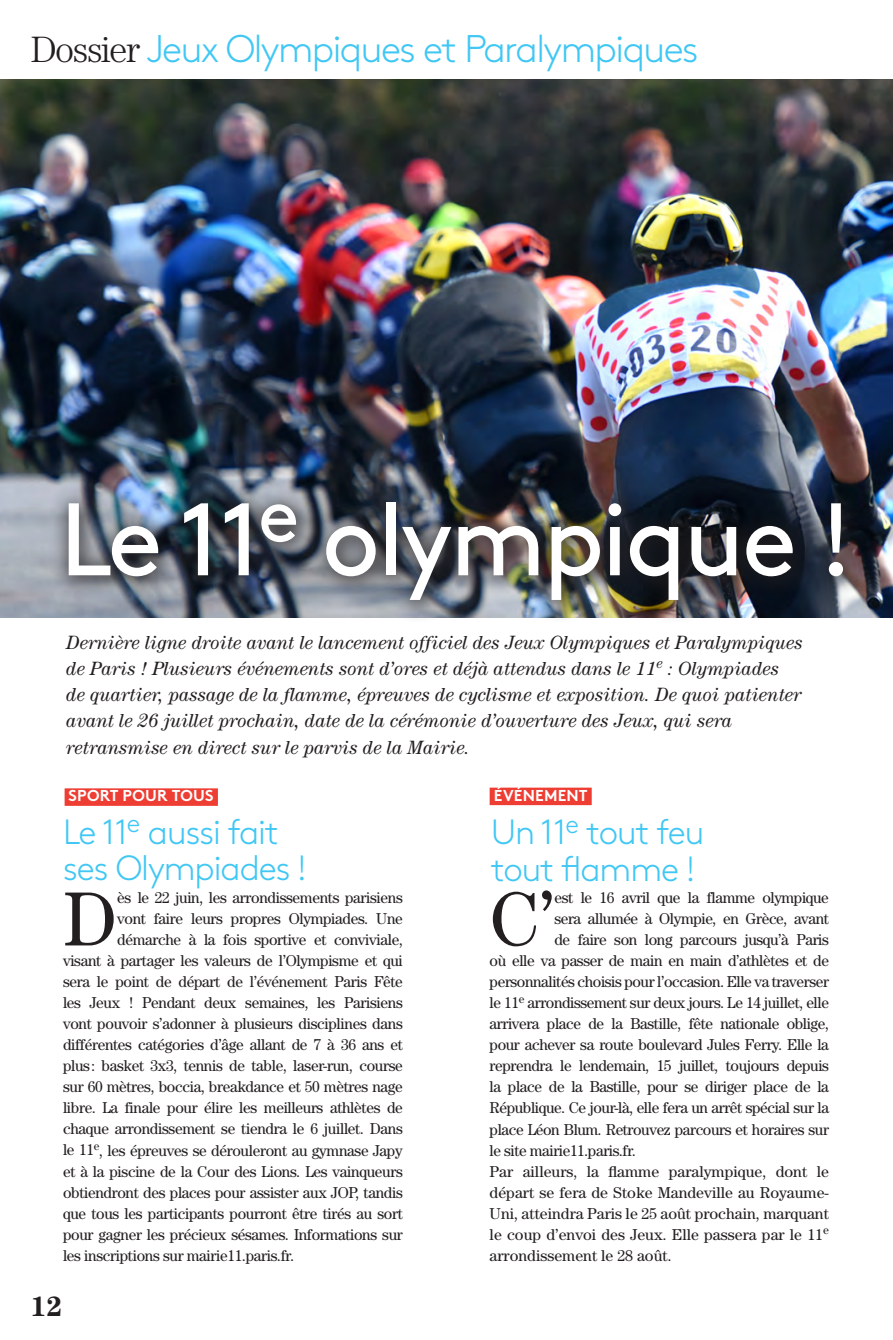
<style>
.page{position:relative;width:893px;height:1340px;background:#fff}
.page>*{position:absolute;margin:0;border:0;box-sizing:border-box;transform-origin:0 0}
.t1{font:102.73px "Brown Std";letter-spacing:-.03em;color:#fff}
.t2{font:76.83px "Century Std";color:#231f20}
.t3{font:300 38.5px "Brown Std";letter-spacing:-.04em;color:#40c7f4}
.t4{font:300 35px/36.8px "Brown Std";letter-spacing:-.03em;color:#40c7f4}
.t5{font:700 28px "Century Std";color:#231f20}
.t6{font:italic 19.25px/26.2px "Century Std";color:#231f20}
.t7{font:15.75px "Century Std";letter-spacing:-.02em;color:#231f20}
.t8{font:15.75px "Century Std";color:#231f20}
.t9{font:700 15.75px "Brown Std";letter-spacing:.01em;color:#fff}
.s1{font-family:"Century Std";font-size:36.75px;color:#231f20}
</style>
<div class="page">
<div style="left:65px;top:788px;width:153px;height:17px;background:#ee3e34"></div>
<div style="left:490px;top:787px;width:102px;height:18px;background:#ee3e34"></div>
<img style="left:0;top:79px;width:893px;height:539px">
<div style="left:49px;top:483px;width:818px;height:142px;background:#231f20;opacity:.75"></div>
<h3 class="t3" style="left:31px;top:27px;width:669px"><span class="s1">Dossier</span> Jeux Olympiques et Paralympiques</h3>
<h1 class="t1" style="left:60px;top:479px;width:795px">Le 11<sup>e</sup> olympique !</h1>
<p class="t6" style="left:66px;top:628px;width:738px">Dernière ligne droite avant le lancement officiel des Jeux Olympiques et Paralympiques de Paris ! Plusieurs événements sont d’ores et déjà attendus dans le 11<sup>e</sup> : Olympiades<br>de quartier, passage de la flamme, épreuves de cyclisme et exposition. De quoi patienter avant le 26 juillet prochain, date de la cérémonie d’ouverture des Jeux, qui sera retransmise en direct sur le parvis de la Mairie.</p>
<p class="t9" style="left:69px;top:786px;width:146px">SPORT POUR TOUS</p>
<p class="t9" style="left:494px;top:785px;width:95px">ÉVÉNEMENT</p>
<h3 class="t4" style="left:63px;top:813px;width:245px">Le 11<sup>e</sup> aussi fait ses Olympiades !</h3>
<h2 class="t2" style="left:63px;top:874px;width:55px">D</h2>
<p class="t7" style="left:117px;top:888px;width:287px">ès le 22 juin, les arrondissements parisiens</p>
<p class="t7" style="left:117px;top:909px;width:287px">vont faire leurs propres Olympiades. Une</p>
<p class="t7" style="left:117px;top:930px;width:287px">démarche à la fois sportive et conviviale,</p>
<p class="t7" style="left:63px;top:951px;width:341px">visant à partager les valeurs de l’Olympisme et qui</p>
<p class="t7" style="left:63px;top:972px;width:341px">sera le point de départ de l’événement Paris Fête</p>
<p class="t7" style="left:63px;top:993px;width:341px">les Jeux ! Pendant deux semaines, les Parisiens</p>
<p class="t7" style="left:63px;top:1014px;width:341px">vont pouvoir s’adonner à plusieurs disciplines dans</p>
<p class="t7" style="left:63px;top:1035px;width:341px">différentes catégories d’âge allant de 7 à 36 ans et</p>
<p class="t7" style="left:63px;top:1056px;width:341px">plus: basket 3x3, tennis de table, laser-run, course</p>
<p class="t7" style="left:63px;top:1077px;width:341px">sur 60 mètres, boccia, breakdance et 50 mètres nage</p>
<p class="t7" style="left:63px;top:1098px;width:341px">libre. La finale pour élire les meilleurs athlètes de</p>
<p class="t7" style="left:63px;top:1119px;width:341px">chaque arrondissement se tiendra le 6 juillet. Dans</p>
<p class="t7" style="left:63px;top:1140px;width:341px">le 11<sup>e</sup>, les épreuves se dérouleront au gymnase Japy</p>
<p class="t7" style="left:63px;top:1161px;width:341px">et à la piscine de la Cour des Lions. Les vainqueurs</p>
<p class="t7" style="left:63px;top:1182px;width:341px">obtiendront des places pour assister aux JOP, tandis</p>
<p class="t7" style="left:63px;top:1203px;width:341px">que tous les participants pourront être tirés au sort</p>
<p class="t7" style="left:63px;top:1224px;width:341px">pour gagner les précieux sésames. Informations sur</p>
<p class="t7" style="left:63px;top:1245px;width:233px">les inscriptions sur mairie11.paris.fr.</p>
<h3 class="t5" style="left:30px;top:1289px;width:34px">12</h3>
<h3 class="t4" style="left:491px;top:814px;width:215px">Un 11<sup>e</sup> tout feu tout flamme !</h3>
<h2 class="t2" style="left:490px;top:874px;width:67px">C’</h2>
<p class="t7" style="left:554px;top:888px;width:276px">est le 16 avril que la flamme olympique</p>
<p class="t7" style="left:554px;top:909px;width:276px">sera allumée à Olympie, en Grèce, avant</p>
<p class="t7" style="left:554px;top:930px;width:276px">de faire son long parcours jusqu’à Paris</p>
<p class="t7" style="left:490px;top:951px;width:341px">où elle va passer de main en main d’athlètes et de</p>
<p class="t7" style="left:490px;top:972px;width:341px">personnalités choisis pour l’occasion. Elle va traverser</p>
<p class="t7" style="left:490px;top:993px;width:341px">le 11<sup>e</sup> arrondissement sur deux jours. Le 14 juillet, elle</p>
<p class="t7" style="left:490px;top:1014px;width:341px">arrivera place de la Bastille, fête nationale oblige,</p>
<p class="t7" style="left:490px;top:1035px;width:341px">pour achever sa route boulevard Jules Ferry. Elle la</p>
<p class="t7" style="left:490px;top:1056px;width:341px">reprendra le lendemain, 15 juillet, toujours depuis</p>
<p class="t7" style="left:490px;top:1077px;width:341px">la place de la Bastille, pour se diriger place de la</p>
<p class="t7" style="left:490px;top:1098px;width:341px">République. Ce jour-là, elle fera un arrêt spécial sur la</p>
<p class="t7" style="left:490px;top:1119px;width:341px">place Léon Blum. Retrouvez parcours et horaires sur</p>
<p class="t7" style="left:490px;top:1140px;width:148px">le site mairie11.paris.fr.</p>
<p class="t8" style="left:490px;top:1161px;width:341px">Par ailleurs, la flamme paralympique, dont le</p>
<p class="t8" style="left:490px;top:1182px;width:341px">départ se fera de Stoke Mandeville au Royaume-</p>
<p class="t8" style="left:490px;top:1203px;width:341px">Uni, atteindra Paris le 25 août prochain, marquant</p>
<p class="t8" style="left:490px;top:1224px;width:341px">le coup d’envoi des Jeux. Elle passera par le 11<sup>e</sup></p>
<p class="t8" style="left:490px;top:1245px;width:184px">arrondissement le 28 août.</p>
</div>
